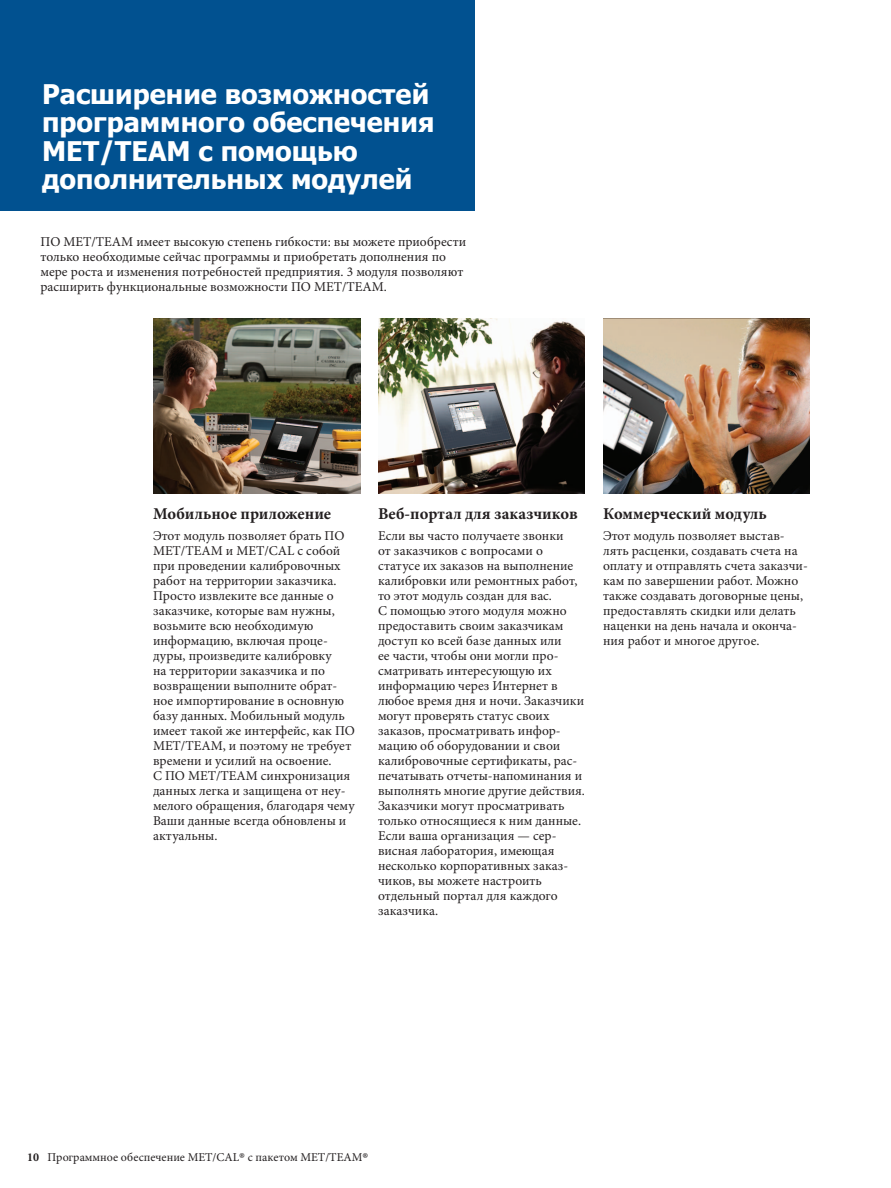
<style>
.page{position:relative;width:891px;height:1188px;background:#fff}
.page>*{position:absolute;margin:0;border:0;box-sizing:border-box;transform-origin:0 0}
.t1{font:700 27px/28.5px "Tahoma";color:#fff}
.t2{font:700 16.5px "Minion Pro";color:#231f20}
.t3{font:13.5px/15px "Minion Pro";color:#231f20}
.t4{font:12px "Minion Pro";color:#231f20}
.s1{font-weight:700}
.s2{font-size:18px}
</style>
<div class="page">
<div style="left:0;top:0;width:474px;height:210px;background:#015190"></div>
<img style="left:603px;top:319px;width:207px;height:175px">
<img style="left:153px;top:319px;width:207px;height:175px">
<img style="left:378px;top:319px;width:207px;height:175px">
<h1 class="t1" style="left:42px;top:81px;width:394px">Расширение возможностей программного обеспечения<br>MET/TEAM с помощью дополнительных модулей</h1>
<p class="t3" style="left:40px;top:235px;width:427px">ПО MET/TEAM имеет высокую степень гибкости: вы можете приобрести только необходимые сейчас программы и приобретать дополнения по мере роста и изменения потребностей предприятия. 3 модуля позволяют расширить функциональные возможности ПО MET/TEAM.</p>
<p class="t2" style="left:153px;top:502px;width:180px">Мобильное приложение</p>
<p class="t3" style="left:153px;top:529px;width:204px">Этот модуль позволяет брать ПО<br>MET/TEAM и MET/CAL с собой при проведении калибровочных работ на территории заказчика.<br>Просто извлеките все данные о заказчике, которые вам нужны, возьмите всю необходимую информацию, включая проце&shy;дуры, произведите калибровку<br>на территории заказчика и по возвращении выполните обрат&shy;ное импортирование в основную базу данных. Мобильный модуль имеет такой же интерфейс, как ПО<br>MET/TEAM, и поэтому не требует времени и усилий на освоение.<br>С ПО MET/TEAM синхронизация данных легка и защищена от неу&shy;мелого обращения, благодаря чему<br>Ваши данные всегда обновлены и актуальны.</p>
<p class="t2" style="left:378px;top:502px;width:201px">Веб-портал для заказчиков</p>
<p class="t3" style="left:378px;top:529px;width:209px">Если вы часто получаете звонки<br>от заказчиков с вопросами о статусе их заказов на выполнение калибровки или ремонтных работ, то этот модуль создан для вас.<br>С помощью этого модуля можно предоставить своим заказчикам доступ ко всей базе данных или<br>ее части, чтобы они могли про&shy;сматривать интересующую их информацию через Интернет в любое время дня и ночи. Заказчики могут проверять статус своих заказов, просматривать инфор&shy;мацию об оборудовании и свои калибровочные сертификаты, рас&shy;печатывать отчеты-напоминания и выполнять многие другие действия.<br>Заказчики могут просматривать только относящиеся к ним данные.<br>Если ваша организация — сер&shy;висная лаборатория, имеющая несколько корпоративных заказ&shy;чиков, вы можете настроить отдельный портал для каждого заказчика.</p>
<p class="t2" style="left:603px;top:502px;width:165px">Коммерческий модуль</p>
<p class="t3" style="left:603px;top:529px;width:206px">Этот модуль позволяет выстав&shy;лять расценки, создавать счета на оплату и отправлять счета заказчи&shy;кам по завершении работ. Можно также создавать договорные цены, предоставлять скидки или делать наценки на день начала и оконча&shy;ния работ и многое другое.</p>
<p class="t4" style="left:27px;top:1149px;width:343px"><span class="s1">10</span> Программное обеспечение MET/CAL<span class="s2">®</span> с пакетом MET/TEAM<span class="s2">®</span></p>
</div>
